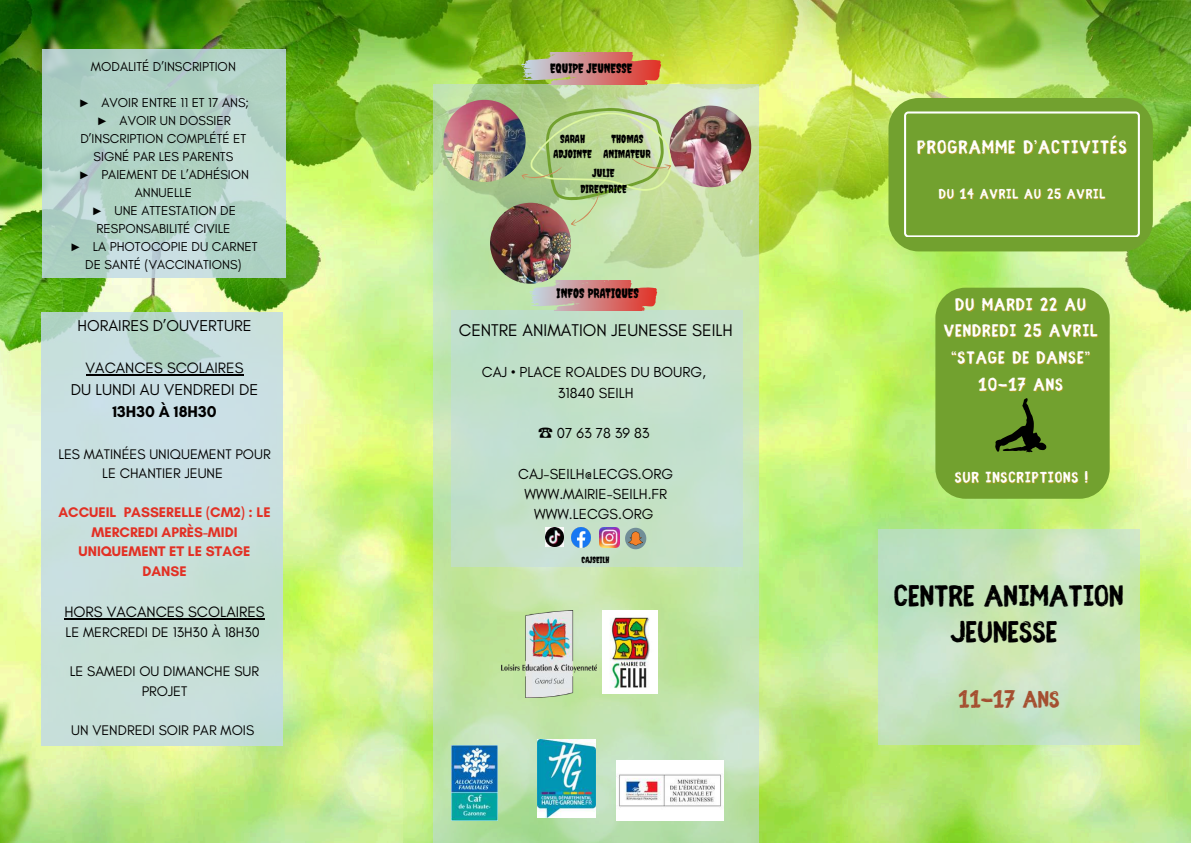
<style>
.page{position:relative;width:1191px;height:843px;background:#fff}
.page>*{position:absolute;margin:0;border:0;box-sizing:border-box;transform-origin:0 0}
.t1{font:700 33.1px/36.8px "Fibre Vintage Full";color:#000;text-align:center}
.t2{font:700 25.9px "Fibre Vintage Full";color:#a44f30}
.t3{font:700 20.7px "Fibre Vintage Full";letter-spacing:.05em;color:#fff}
.t4{font:700 19.3px/26.7px "Fibre Vintage Full";letter-spacing:.05em;color:#fff;text-align:center}
.t5{font:17.3px "Glacial Indifference";color:#000}
.t6{font:700 17px "Fibre Vintage Full";letter-spacing:.05em;color:#fff}
.t7{font:16px "Glacial Indifference";color:#000}
.t8{font:700 16px "Glacial Indifference";color:#000}
.t9{font:15.3px "Glacial Indifference";color:#000}
.t10{font:700 15.3px "Fibre Vintage Full";letter-spacing:.05em;color:#fff}
.t11{font:14.8px/20.2px "Glacial Indifference";color:#000;text-align:center}
.t12{font:14.2px/19.5px "Glacial Indifference";color:#000;text-align:center}
.t13{font:700 14.2px/19.5px "Glacial Indifference";color:#e23024;text-align:center}
.t14{font:13.2px "Creepster";color:#000}
.t15{font:13.1px/18px "Glacial Indifference";color:#000;text-align:center}
.t16{font:11.3px/15.7px "Creepster";color:#000;text-align:center}
.t17{font:8.7px "Creepster";color:#000}
.s1{font-family:"Liberation Serif"}
.s2{font-family:"Noto Sans CJ Ksc"}
</style>
<div class="page">
<img style="left:0;top:0;width:1190px;height:842px">
<svg style="left:878px;top:529px;width:261px;height:215px;background:#c5e3bb"></svg>
<svg style="left:42px;top:49px;width:243px;height:228px;background:#b3d3c8"></svg>
<svg style="left:432px;top:84px;width:326px;height:758px;background:#c1e2a9"></svg>
<img style="left:451px;top:745px;width:46px;height:75px">
<img style="left:501px;top:610px;width:95px;height:86px">
<img style="left:537px;top:739px;width:58px;height:78px">
<img style="left:616px;top:759px;width:107px;height:60px">
<div style="left:451px;top:310px;width:291px;height:256px;background:#c3e0cb"></div>
<div style="left:42px;top:312px;width:241px;height:433px;background:#c9e0dd"></div>
<img style="left:571px;top:527px;width:20px;height:20px">
<img style="left:599px;top:527px;width:20px;height:20px">
<svg style="left:625px;top:527px;width:21px;height:22px"></svg>
<img style="left:545px;top:527px;width:18px;height:19px">
<img style="left:443px;top:100px;width:82px;height:82px;border-radius:50%">
<img style="left:669px;top:105px;width:82px;height:82px;border-radius:50%">
<svg style="left:521px;top:52px;width:140px;height:32px;background:#c98e74"></svg>
<svg style="left:529px;top:280px;width:128px;height:30px;background:#ce938a"></svg>
<div style="left:888px;top:98px;width:264px;height:153px;background:#72a12f;border-radius:30px"></div>
<svg style="left:904px;top:111px;width:235px;height:126px"></svg>
<div style="left:935px;top:287px;width:174px;height:211px;background:#72a12f;border-radius:30px"></div>
<img style="left:490px;top:203px;width:81px;height:80px;border-radius:50%">
<svg style="left:521px;top:108px;width:150px;height:121px;background:#b6cc90"></svg>
<svg style="left:995px;top:398px;width:51px;height:54px"></svg>
<img style="left:602px;top:610px;width:55px;height:83px">
<hr style="left:86px;top:374px;width:157px;height:2px;background:#000">
<hr style="left:64px;top:618px;width:201px;height:1px;background:#000">
<p class="t15" style="left:91px;top:57px;width:146px">MODALITÉ D’INSCRIPTION</p>
<p class="t15" style="left:69px;top:93px;width:190px"><span class="s1">►</span> AVOIR ENTRE 11 ET 17 ANS;<br><span class="s1">►</span> AVOIR UN DOSSIER<br>D’INSCRIPTION COMPLÉTÉ ET<br>SIGNÉ PAR LES PARENTS<br><span class="s1">►</span> PAIEMENT DE L’ADHÉSION<br>ANNUELLE<br><span class="s1">►</span> UNE ATTESTATION DE<br>RESPONSABILITÉ CIVILE<br><span class="s1">►</span> LA PHOTOCOPIE DU CARNET<br>DE SANTÉ (VACCINATIONS)</p>
<p class="t7" style="left:77px;top:316px;width:176px">HORAIRES D’OUVERTURE</p>
<p class="t9" style="left:86px;top:358px;width:159px">VACANCES SCOLAIRES</p>
<p class="t7" style="left:71px;top:379px;width:189px">DU LUNDI AU VENDREDI DE</p>
<p class="t8" style="left:112px;top:401px;width:105px">13H30 À 18H30</p>
<p class="t12" style="left:58px;top:443px;width:214px">LES MATINÉES UNIQUEMENT POUR<br>LE CHANTIER JEUNE</p>
<p class="t13" style="left:58px;top:502px;width:214px">ACCUEIL PASSERELLE (CM2) : LE<br>MERCREDI APRÈS-MIDI<br>UNIQUEMENT ET LE STAGE<br>DANSE</p>
<p class="t9" style="left:64px;top:602px;width:202px">HORS VACANCES SCOLAIRES</p>
<p class="t12" style="left:66px;top:622px;width:196px">LE MERCREDI DE 13H30 À 18H30</p>
<p class="t12" style="left:70px;top:661px;width:191px">LE SAMEDI OU DIMANCHE SUR<br>PROJET</p>
<p class="t12" style="left:71px;top:719px;width:184px">UN VENDREDI SOIR PAR MOIS</p>
<p class="t14" style="left:550px;top:60px;width:84px">EQUIPE JEUNESSE</p>
<p class="t16" style="left:553px;top:131px;width:40px">SARAH<br>ADJOINTE</p>
<p class="t16" style="left:603px;top:131px;width:49px">THOMAS<br>ANIMATEUR</p>
<p class="t16" style="left:580px;top:165px;width:48px">JULIE<br>DIRECTRICE</p>
<p class="t14" style="left:556px;top:285px;width:84px">INFOS PRATIQUES</p>
<h3 class="t5" style="left:458px;top:319px;width:275px">CENTRE ANIMATION JEUNESSE SEILH</h3>
<p class="t11" style="left:482px;top:362px;width:225px">CAJ • PLACE ROALDES DU BOURG,<br>31840 SEILH</p>
<p class="t11" style="left:538px;top:422px;width:113px"><span class="s2">☎</span>0763783983</p>
<p class="t11" style="left:518px;top:463px;width:156px">CAJ-SEILH@LECGS.ORG<br>WWW.MAIRIE-SEILH.FR<br>WWW.LECGS.ORG</p>
<p class="t17" style="left:581px;top:554px;width:30px">CAJSEILH</p>
<h3 class="t3" style="left:917px;top:139px;width:211px">PROGRAMME D’ACTIVITÉS</h3>
<p class="t10" style="left:938px;top:188px;width:168px">DU 14 AVRIL AU 25 AVRIL</p>
<h3 class="t4" style="left:943px;top:292px;width:155px">DU MARDI 22 AU<br>VENDREDI 25 AVRIL “STAGE DE DANSE”<br>10-17 ANS</h3>
<p class="t6" style="left:954px;top:470px;width:135px">SUR INSCRIPTIONS !</p>
<h1 class="t1" style="left:893px;top:579px;width:231px">CENTRE ANIMATION<br>JEUNESSE</h1>
<h2 class="t2" style="left:958px;top:688px;width:102px">11-17 ANS</h2>
</div>
